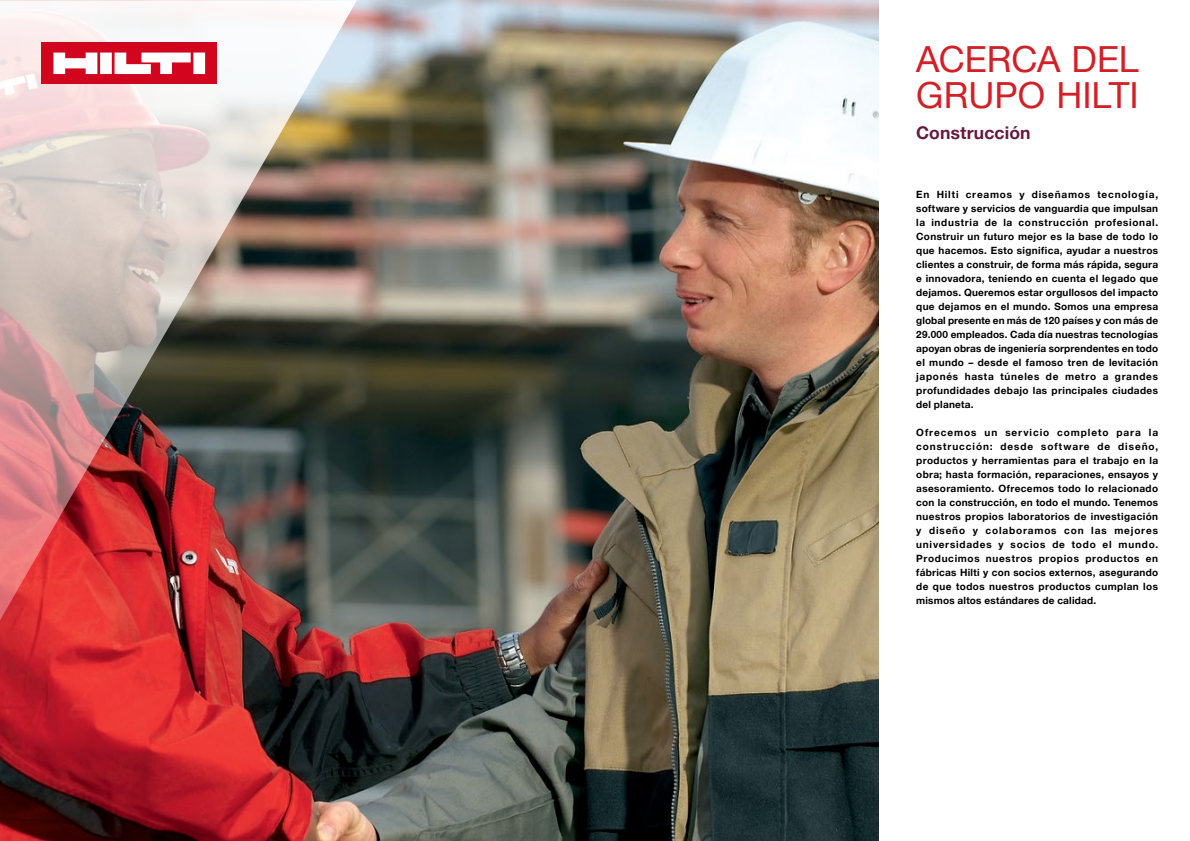
<style>
.page{position:relative;width:1190px;height:841px;background:#fff}
.page>*{position:absolute;margin:0;border:0;box-sizing:border-box;transform-origin:0 0}
.t1{font:36px/36px "Hilti";color:#d22027}
.t2{font:700 17.5px "Hilti";letter-spacing:.01em;color:#671a3d}
.t3{font:700 10px/14px "Hilti";letter-spacing:.035em;color:#000;text-align:justify}
</style>
<div class="page">
<img style="left:0;top:0;width:879px;height:841px">
<img style="left:0;top:0;width:358px;height:724px">
<div style="left:42px;top:43px;width:175px;height:41px;background:#d2051e"></div>
<svg style="left:53px;top:53px;width:152px;height:21px"></svg>
<h1 class="t1" style="left:916px;top:39px;width:224px">ACERCA DEL<br>GRUPO HILTI</h1>
<h2 class="t2" style="left:916px;top:121px;width:116px">Construcción</h2>
<p class="t3" style="left:916px;top:187px;width:243px">En Hilti creamos y diseñamos tecnología, software y servicios de vanguardia que impulsan la industria de la construcción profesional.<br>Construir un futuro mejor es la base de todo lo que hacemos. Esto significa, ayudar a nuestros clientes a construir, de forma más rápida, segura e innovadora, teniendo en cuenta el legado que dejamos. Queremos estar orgullosos del impacto que dejamos en el mundo. Somos una empresa global presente en más de 120 países y con más de 29.000 empleados. Cada día nuestras tecnologías apoyan obras de ingeniería sorprendentes en todo el mundo – desde el famoso tren de levitación japonés hasta túneles de metro a grandes profundidades debajo las principales ciudades del planeta.</p>
<p class="t3" style="left:916px;top:425px;width:243px">Ofrecemos un servicio completo para la construcción: desde software de diseño, productos y herramientas para el trabajo en la obra; hasta formación, reparaciones, ensayos y asesoramiento. Ofrecemos todo lo relacionado con la construcción, en todo el mundo. Tenemos nuestros propios laboratorios de investigación y diseño y colaboramos con las mejores universidades y socios de todo el mundo.<br>Producimos nuestros propios productos en fábricas Hilti y con socios externos, asegurando de que todos nuestros productos cumplan los mismos altos estándares de calidad.</p>
</div>
